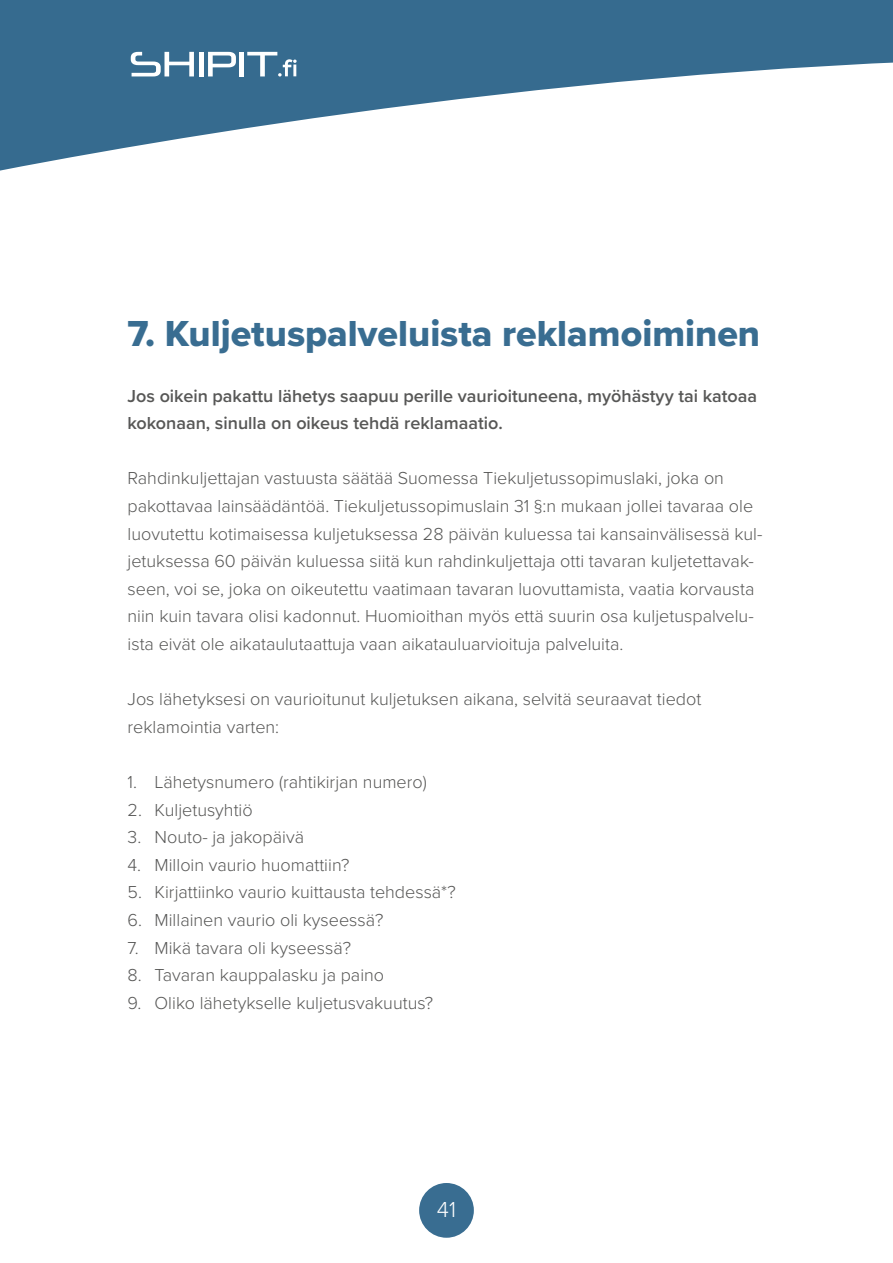
<style>
.page{position:relative;width:893px;height:1263px;background:#fff}
.page>*{position:absolute;margin:0;border:0;box-sizing:border-box;transform-origin:0 0}
.t1{font:37.5px "Proxima Nova Extrabld";color:#396d91}
.t2{font:300 22.5px "Proxima Nova";color:#fff}
.t3{font:300 18px/27.6px "Proxima Nova";color:#575756}
.t4{font:600 18px/27.6px "Proxima Nova";color:#575756}
</style>
<div class="page">
<svg style="left:0;top:0;width:893px;height:171px;fill:#366b8f"></svg>
<div style="left:419px;top:1183px;width:55px;height:55px;background:#396d91;border-radius:50%"></div>
<svg style="left:131px;top:52px;width:63px;height:24px"></svg>
<svg style="left:208px;top:52px;width:28px;height:24px"></svg>
<svg style="left:247px;top:52px;width:50px;height:25px"></svg>
<div style="left:239px;top:52px;width:5px;height:24px;background:#fff"></div>
<hr style="left:199px;top:52px;width:4px;height:24px;background:#fff">
<h1 class="t1" style="left:128px;top:306px;width:634px">7. Kuljetuspalveluista reklamoiminen</h1>
<p class="t4" style="left:128px;top:381px;width:631px">Jos oikein pakattu lähetys saapuu perille vaurioituneena, myöhästyy tai katoaa kokonaan, sinulla on oikeus tehdä reklamaatio.</p>
<p class="t3" style="left:128px;top:464px;width:636px">Rahdinkuljettajan vastuusta säätää Suomessa Tiekuljetussopimuslaki, joka on pakottavaa lainsäädäntöä. Tiekuljetussopimuslain 31 §:n mukaan jollei tavaraa ole luovutettu kotimaisessa kuljetuksessa 28 päivän kuluessa tai kansainvälisessä kul&shy;jetuksessa 60 päivän kuluessa siitä kun rahdinkuljettaja otti tavaran kuljetettavak&shy;seen, voi se, joka on oikeutettu vaatimaan tavaran luovuttamista, vaatia korvausta niin kuin tavara olisi kadonnut. Huomioithan myös että suurin osa kuljetuspalvelu&shy;ista eivät ole aikataulutaattuja vaan aikatauluarvioituja palveluita.</p>
<p class="t3" style="left:128px;top:684px;width:575px">Jos lähetyksesi on vaurioitunut kuljetuksen aikana, selvitä seuraavat tiedot reklamointia varten:</p>
<p class="t3" style="left:128px;top:767px;width:301px">1. Lähetysnumero (rahtikirjan numero)</p>
<p class="t3" style="left:128px;top:795px;width:127px">2. Kuljetusyhtiö</p>
<p class="t3" style="left:128px;top:822px;width:178px">3. Nouto- ja jakopäivä</p>
<p class="t3" style="left:128px;top:850px;width:223px">4. Milloin vaurio huomattiin?</p>
<p class="t3" style="left:128px;top:878px;width:330px">5. Kirjattiinko vaurio kuittausta tehdessä*?</p>
<p class="t3" style="left:128px;top:905px;width:257px">6. Millainen vaurio oli kyseessä?</p>
<p class="t3" style="left:128px;top:933px;width:225px">7. Mikä tavara oli kyseessä?</p>
<p class="t3" style="left:128px;top:960px;width:258px">8. Tavaran kauppalasku ja paino</p>
<p class="t3" style="left:128px;top:988px;width:307px">9. Oliko lähetykselle kuljetusvakuutus?</p>
<p class="t2" style="left:437px;top:1193px;width:21px">41</p>
</div>
